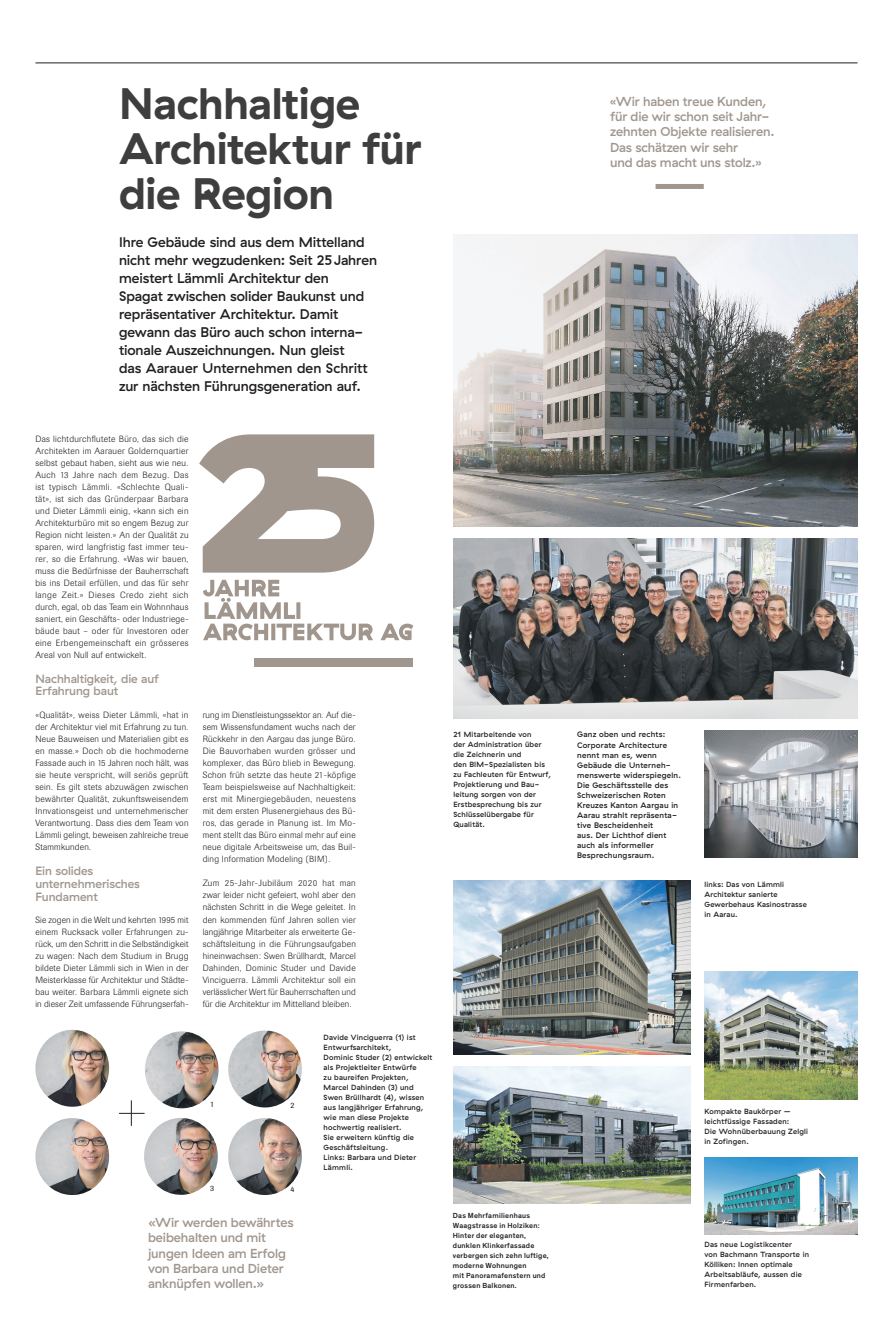
<style>
.page{position:relative;width:893px;height:1333px;background:#fff}
.page>*{position:absolute;margin:0;border:0;box-sizing:border-box;transform-origin:0 0}
.t1{font:700 44px/45px "GT Haptik";letter-spacing:-.015em;color:#3e3e3f}
.t2{font:500 14px/18px "GT Haptik";letter-spacing:-.005em;color:#231f20}
.t3{font:500 13px/15.2px "GT Haptik";letter-spacing:-.01em;color:#a0968e}
.t4{font:500 12px/13px "GT Haptik";letter-spacing:-.01em;color:#a0968e}
.t5{font:300 9px/12px "Berthold Imago BQ";letter-spacing:.025em;color:#231f20;text-align:justify}
.t6{font:500 8px/10px "GT Haptik";letter-spacing:.03em;color:#231f20}
.t7{font:8px "Berthold Imago BQ";color:#231f20}
.t8{font:500 7.5px/10px "GT Haptik";letter-spacing:.03em;color:#231f20}
.t9{font:500 7.5px/10px "Theinhardt";letter-spacing:.03em;color:#231f20}
.s1{font-family:"Theinhardt"}
.s2{font-size:8.8px}
</style>
<div class="page">
<svg style="left:119px;top:1100px;width:26px;height:25px"></svg>
<img style="left:704px;top:1157px;width:153px;height:77px">
<div style="left:656px;top:184px;width:48px;height:5px;background:#a0968e"></div>
<img style="left:454px;top:1066px;width:236px;height:137px">
<svg style="left:199px;top:434px;width:175px;height:138px"></svg>
<svg style="left:203px;top:579px;width:210px;height:61px"></svg>
<div style="left:254px;top:658px;width:159px;height:8px;background:#a0968e"></div>
<hr style="left:35px;top:62px;width:822px;height:1px;background:#231f20">
<img style="left:705px;top:730px;width:152px;height:127px">
<img style="left:454px;top:880px;width:236px;height:174px">
<img style="left:454px;top:234px;width:403px;height:293px">
<img style="left:454px;top:538px;width:403px;height:180px">
<img style="left:35px;top:1118px;width:74px;height:76px">
<img style="left:144px;top:1117px;width:74px;height:77px">
<img style="left:228px;top:1118px;width:74px;height:76px">
<img style="left:35px;top:1029px;width:74px;height:77px">
<img style="left:704px;top:971px;width:153px;height:128px">
<img style="left:145px;top:1031px;width:74px;height:77px">
<img style="left:228px;top:1030px;width:74px;height:77px">
<h1 class="t1" style="left:119px;top:81px;width:304px">Nachhaltige<br>Architektur für die Region</h1>
<p class="t2" style="left:119px;top:233px;width:260px">Ihre Gebäude sind aus dem Mittelland nicht mehr wegzudenken: Seit 25 Jahren meistert Lämmli Architektur den<br>Spagat zwischen solider Baukunst und repräsentativer Architektur. Damit gewann das Büro auch schon interna&shy;tionale Auszeichnungen. Nun gleist<br>das Aarauer Unternehmen den Schritt zur nächsten Führungsgeneration auf.</p>
<p class="t5" style="left:35px;top:433px;width:155px">Das lichtdurchflutete Büro, das sich die Architekten im Aarauer Goldernquartier selbst gebaut haben, sieht aus wie neu.<br>Auch 13 Jahre nach dem Bezug. Das ist typisch Lämmli. <span class="s1">«</span>Schlechte Quali&shy;tät<span class="s1">»</span>, ist sich das Gründerpaar Barbara und Dieter Lämmli einig, <span class="s1">«</span>kann sich ein Architekturbüro mit so engem Bezug zur Region nicht leisten.<span class="s1">»</span> An der Qualität zu sparen, wird langfristig fast immer teu&shy;rer, so die Erfahrung. <span class="s1">«</span>Was wir bauen, muss die Bedürfnisse der Bauherrschaft bis ins Detail erfüllen, und das für sehr lange Zeit.<span class="s1">»</span> Dieses Credo zieht sich durch, egal, ob das Team ein Wohnnhaus saniert, ein Geschäfts- oder Industriege&shy;bäude baut – oder für Investoren oder eine Erbengemeinschaft ein grösseres Areal von Null auf entwickelt.</p>
<h3 class="t4" style="left:35px;top:673px;width:125px;line-height:12px">Nachhaltigkeit, die auf<br>Erfahrung baut</h3>
<p class="t5" style="left:35px;top:709px;width:155px"><span class="s1">«</span>Qualität<span class="s1">»</span>, weiss Dieter Lämmli, <span class="s1">«</span>hat in der Architektur viel mit Erfahrung zu tun.<br>Neue Bauweisen und Materialien gibt es en masse.<span class="s1">»</span> Doch ob die hochmoderne Fassade auch in 15 Jahren noch hält, was sie heute verspricht, will seriös geprüft sein. Es gilt stets abzuwägen zwischen bewährter Qualität, zukunftsweisendem Innvationsgeist und unternehmerischer Verantwortung. Dass dies dem Team von Lämmli gelingt, beweisen zahlreiche treue Stammkunden.</p>
<h3 class="t4" style="left:35px;top:864px;width:106px">Ein solides unternehmerisches<br>Fundament</h3>
<p class="t5" style="left:35px;top:913px;width:155px">Sie zogen in die Welt und kehrten 1995 mit einem Rucksack voller Erfahrungen zu&shy;rück, um den Schritt in die Selbständigkeit zu wagen: Nach dem Studium in Brugg bildete Dieter Lämmli sich in Wien in der Meisterklasse für Architektur und Städte&shy;bau weiter. Barbara Lämmli eignete sich in dieser Zeit umfassende Führungserfah-</p>
<p class="t5" style="left:203px;top:709px;width:155px">rung im Dienstleistungssektor an. Auf die&shy;sem Wissensfundament wuchs nach der Rückkehr in den Aargau das junge Büro.<br>Die Bauvorhaben wurden grösser und komplexer, das Büro blieb in Bewegung.<br>Schon früh setzte das heute 21-köpfige Team beispielsweise auf Nachhaltigkeit: erst mit Minergiegebäuden, neuestens mit dem ersten Plusenergiehaus des Bü&shy;ros, das gerade in Planung ist. Im Mo&shy;ment stellt das Büro einmal mehr auf eine neue digitale Arbeitsweise um, das Buil&shy;ding Information Modeling (<span class="s2">BIM</span>).</p>
<p class="t5" style="left:203px;top:877px;width:155px">Zum 25-Jahr-Jubiläum 2020 hat man zwar leider nicht gefeiert, wohl aber den nächsten Schritt in die Wege geleitet. In den kommenden fünf Jahren sollen vier langjährige Mitarbeiter als erweiterte Ge&shy;schäftsleitung in die Führungsaufgaben hineinwachsen: Swen Brüllhardt, Marcel Dahinden, Dominic Studer und Davide Vinciguerra. Lämmli Architektur soll ein verlässlicher Wert für Bauherrschaften und für die Architektur im Mittelland bleiben.</p>
<p class="t7" style="left:210px;top:1099px;width:5px">1</p>
<p class="t7" style="left:210px;top:1183px;width:5px">3</p>
<p class="t7" style="left:291px;top:1100px;width:5px">2</p>
<p class="t7" style="left:291px;top:1184px;width:5px">4</p>
<p class="t8" style="left:324px;top:1032px;width:110px">Davide Vinciguerra (1) ist<br>Entwurfsarchitekt,<br>Dominic Studer (2) entwickelt als Projektleiter Entwürfe<br>zu baureifen Projekten,<br>Marcel Dahinden (3) und<br>Swen Brüllhardt (4), wissen aus langjähriger Erfahrung, wie man diese Projekte hochwertig realisiert.<br>Sie erweitern künftig die<br>Geschäftsleitung.<br>Links: Barbara und Dieter<br>Lämmli.</p>
<h3 class="t3" style="left:148px;top:1215px;width:147px">«Wir werden bewährtes beibehalten und mit jungen Ideen am Erfolg von Barbara und Dieter anknüpfen wollen.»</h3>
<p class="t8" style="left:453px;top:729px;width:99px">21 Mitarbeitende von<br>der Administration über die Zeichnerin und<br>den BIM-Spezialisten bis zu Fachleuten für Entwurf,<br>Projektierung und Bau&shy;leitung sorgen von der<br>Erstbesprechung bis zur<br>Schlüsselübergabe für<br>Qualität.</p>
<p class="t9" style="left:453px;top:1210px;width:97px">Das Mehrfamilienhaus<br>Waagstrasse in Holziken:<br>Hinter der eleganten, dunklen Klinkerfassade verbergen sich zehn luftige, moderne Wohnungen<br>mit Panoramafenstern und grossen Balkonen.</p>
<h3 class="t3" style="left:610px;top:94px;width:166px"><span class="s1">«</span>Wir haben treue Kunden, für die wir schon seit Jahr&shy;zehnten Objekte realisieren.<br>Das schätzen wir sehr<br>und das macht uns stolz.<span class="s1">»</span></h3>
<p class="t6" style="left:577px;top:729px;width:105px">Ganz oben und rechts:<br>Corporate Architecture nennt man es, wenn<br>Gebäude die Unterneh&shy;menswerte widerspiegeln.<br>Die Geschäftsstelle des<br>Schweizerischen Roten<br>Kreuzes Kanton Aargau in<br>Aarau strahlt repräsenta&shy;tive Bescheidenheit<br>aus. Der Lichthof dient auch als informeller<br>Besprechungsraum.</p>
<p class="t8" style="left:704px;top:879px;width:104px">links: Das von Lämmli<br>Architektur sanierte<br>Gewerbehaus Kasinostrasse in Aarau.</p>
<p class="t8" style="left:704px;top:1106px;width:105px">Kompakte Baukörper – leichtfüssige Fassaden:<br>Die Wohnüberbauung Zelgli in Zofingen.</p>
<p class="t8" style="left:704px;top:1239px;width:106px">Das neue Logistikcenter<br>von Bachmann Transporte in<br>Kölliken: Innen optimale<br>Arbeitsabläufe, aussen die<br>Firmenfarben.</p>
</div>
